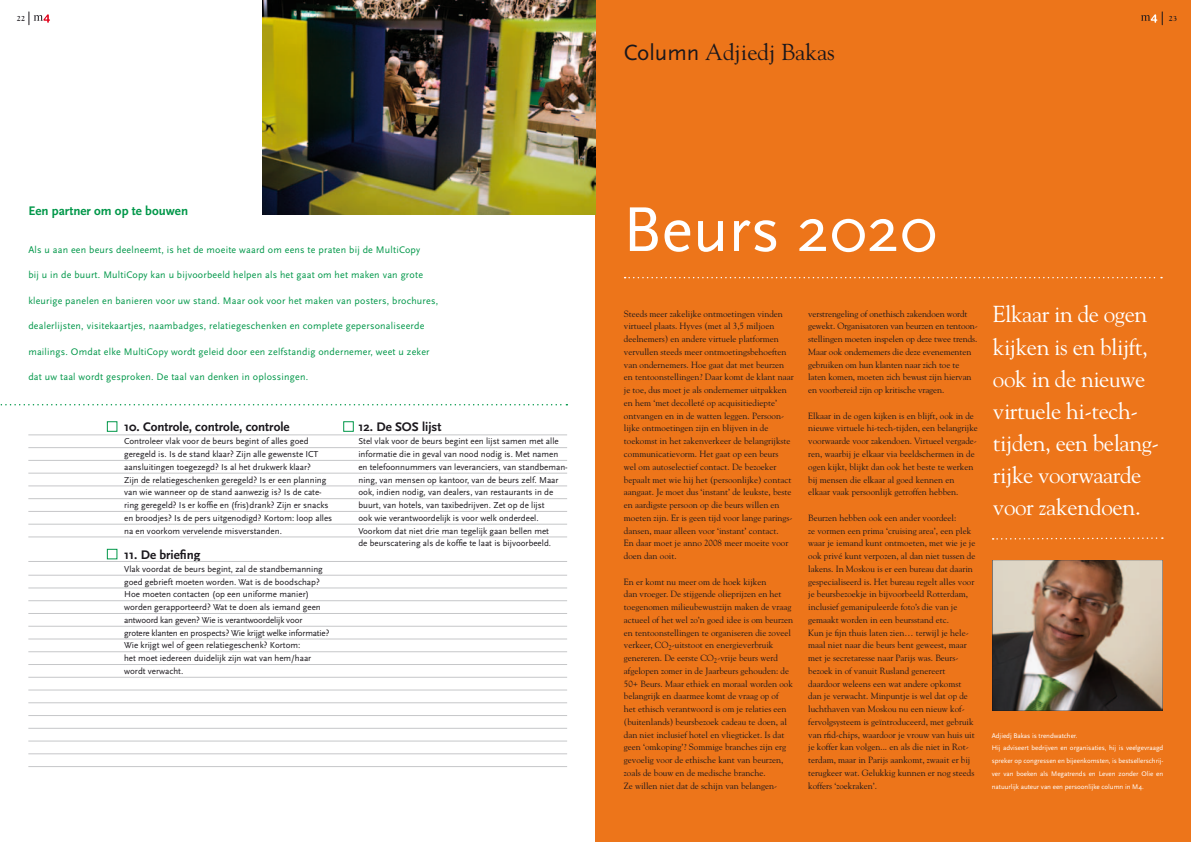
<style>
.page{position:relative;width:1191px;height:842px;background:#fff}
.page>*{position:absolute;margin:0;border:0;box-sizing:border-box;transform-origin:0 0}
.t1{font:66px "Scala Sans";color:#fff}
.t2{font:23px/32px "Goudy";letter-spacing:-.02em;color:#fff}
.t3{font:23px "Goudy";color:#1a171c}
.body{font:700 13px "Scala Sans";color:#1a171c}
.body_goudy{font:700 13px "Scala Sans";color:#009749}
.body-2{font:10px "Scala Sans";letter-spacing:.02em;color:#009749}
.body_goudy-2{font:9px/12.8px "Goudy";color:#1a171c}
.body-3{font:9px/12.8px "Scala Sans";color:#1a171c}
.t4{font:700 7.5px "Goudy";color:#1a171c}
.body-4{font:7px/12.8px "Scala Sans";letter-spacing:-.005em;color:#fff;text-align:justify}
.s1{font-family:"Scala Sans"}
</style>
<div class="page">
<svg style="left:29px;top:12px;width:21px;height:13px"></svg>
<div style="left:595px;top:0;width:596px;height:842px;background:#ed751a"></div>
<svg style="left:624px;top:277px;width:538px;height:1px"></svg>
<img style="left:992px;top:560px;width:170px;height:151px">
<svg style="left:992px;top:537px;width:170px;height:3px"></svg>
<img style="left:262px;top:0;width:333px;height:215px">
<svg style="left:1141px;top:12px;width:22px;height:13px"></svg>
<svg style="left:0;top:404px;width:567px;height:1px"></svg>
<div style="left:107px;top:549px;width:10px;height:10px;background:#fff;border:1px solid #009749"></div>
<hr style="left:28px;top:435px;width:539px;height:1px;background:#c6c7c9">
<hr style="left:28px;top:447px;width:539px;height:1px;background:#c6c7c9">
<hr style="left:28px;top:460px;width:539px;height:1px;background:#c6c7c9">
<hr style="left:28px;top:473px;width:539px;height:1px;background:#c6c7c9">
<hr style="left:28px;top:486px;width:539px;height:1px;background:#c6c7c9">
<hr style="left:28px;top:498px;width:539px;height:1px;background:#c6c7c9">
<hr style="left:28px;top:511px;width:539px;height:1px;background:#c6c7c9">
<hr style="left:28px;top:524px;width:539px;height:1px;background:#c6c7c9">
<hr style="left:28px;top:537px;width:539px;height:1px;background:#c6c7c9">
<hr style="left:28px;top:575px;width:539px;height:1px;background:#c6c7c9">
<hr style="left:28px;top:561px;width:539px;height:1px;background:#c6c7c9">
<hr style="left:28px;top:588px;width:539px;height:1px;background:#c6c7c9">
<hr style="left:28px;top:600px;width:539px;height:1px;background:#c6c7c9">
<hr style="left:28px;top:613px;width:539px;height:1px;background:#c6c7c9">
<hr style="left:28px;top:626px;width:539px;height:1px;background:#c6c7c9">
<hr style="left:28px;top:639px;width:539px;height:1px;background:#c6c7c9">
<hr style="left:28px;top:652px;width:539px;height:1px;background:#c6c7c9">
<hr style="left:28px;top:664px;width:539px;height:1px;background:#c6c7c9">
<hr style="left:28px;top:677px;width:539px;height:1px;background:#c6c7c9">
<hr style="left:28px;top:690px;width:539px;height:1px;background:#c6c7c9">
<hr style="left:28px;top:703px;width:539px;height:1px;background:#c6c7c9">
<hr style="left:28px;top:715px;width:539px;height:1px;background:#c6c7c9">
<hr style="left:28px;top:728px;width:539px;height:1px;background:#c6c7c9">
<hr style="left:28px;top:741px;width:539px;height:1px;background:#c6c7c9">
<hr style="left:28px;top:754px;width:539px;height:1px;background:#c6c7c9">
<hr style="left:28px;top:766px;width:539px;height:1px;background:#c6c7c9">
<p class="t4" style="left:17px;top:14px;width:10px">22</p>
<p class="body_goudy" style="left:28px;top:204px;width:161px">Een partner om op te bouwen</p>
<p class="body-2" style="left:28px;top:244px;width:393px">Als u aan een beurs deelneemt, is het de moeite waard om eens te praten bij de MultiCopy</p>
<p class="body-2" style="left:28px;top:270px;width:396px">bij u in de buurt. MultiCopy kan u bijvoorbeeld helpen als het gaat om het maken van grote</p>
<p class="body-2" style="left:28px;top:295px;width:411px">kleurige panelen en banieren voor uw stand. Maar ook voor het maken van posters, brochures,</p>
<p class="body-2" style="left:28px;top:321px;width:397px">dealerlijsten, visitekaartjes, naambadges, relatiegeschenken en complete gepersonaliseerde</p>
<p class="body-2" style="left:28px;top:346px;width:403px">mailings. Omdat elke MultiCopy wordt geleid door een zelfstandig ondernemer, weet u zeker</p>
<p class="body-2" style="left:28px;top:372px;width:281px">dat uw taal wordt gesproken. De taal van denken in oplossingen.</p>
<p class="body" style="left:124px;top:420px;width:167px">10. Controle, controle, controle</p>
<p class="body-3" style="left:124px;top:435px;width:210px">Controleer vlak voor de beurs begint of alles goed geregeld is. Is de stand klaar? Zijn alle gewenste ICT aansluitingen toegezegd? Is al het drukwerk klaar?<br>Zijn de relatiegeschenken geregeld? Is er een planning van wie wanneer op de stand aanwezig is? Is de cate&shy;ring geregeld? Is er koffie en (fris)drank? Zijn er snacks en broodjes? Is de pers uitgenodigd? Kortom: loop alles na en voorkom vervelende misverstanden.</p>
<p class="body" style="left:124px;top:548px;width:78px">11. De briefing</p>
<p class="body-3" style="left:124px;top:563px;width:207px">Vlak voordat de beurs begint, zal de standbemanning goed gebrieft moeten worden. Wat is de boodschap?<br>Hoe moeten contacten (op een uniforme manier) worden gerapporteerd? Wat te doen als iemand geen antwoord kan geven? Wie is verantwoordelijk voor grotere klanten en prospects? Wie krijgt welke informatie?<br>Wie krijgt wel of geen relatiegeschenk? Kortom:<br>het moet iedereen duidelijk zijn wat van hem/haar wordt verwacht.</p>
<p class="body" style="left:358px;top:420px;width:84px">12. De SOS lijst</p>
<p class="body-3" style="left:358px;top:435px;width:211px">Stel vlak voor de beurs begint een lijst samen met alle informatie die in geval van nood nodig is. Met namen en telefoonnummers van leveranciers, van standbeman&shy;ning, van mensen op kantoor, van de beurs zelf. Maar ook, indien nodig, van dealers, van restaurants in de buurt, van hotels, van taxibedrijven. Zet op de lijst<br>ook wie verantwoordelijk is voor welk onderdeel.<br>Voorkom dat niet drie man tegelijk gaan bellen met<br>de beurscatering als de koffie te laat is bijvoorbeeld.</p>
<p class="t3" style="left:624px;top:38px;width:212px"><span class="s1">Column</span> Adjiedj Bakas</p>
<p class="t4" style="left:1168px;top:14px;width:10px">23</p>
<p class="t1" style="left:622px;top:194px;width:316px">Beurs 2020</p>
<p class="body_goudy-2" style="left:624px;top:307px;width:171px">Steeds meer zakelijke ontmoetingen vinden virtueel plaats. Hyves (met al 3,5 miljoen deelnemers) en andere virtuele platformen vervullen steeds meer ontmoetingsbehoeften van ondernemers. Hoe gaat dat met beurzen en tentoonstellingen? Daar komt de klant naar je toe, dus moet je als ondernemer uitpakken en hem ‘met decolleté op acquisitiediepte’ ontvangen en in de watten leggen. Persoon&shy;lijke ontmoetingen zijn en blijven in de toekomst in het zakenverkeer de belangrijkste communicatievorm. Het gaat op een beurs<br>wel om autoselectief contact. De bezoeker bepaalt met wie hij het (persoonlijke) contact aangaat. Je moet dus ‘instant’ de leukste, beste en aardigste persoon op die beurs willen en moeten zijn. Er is geen tijd voor lange parings&shy;dansen, maar alleen voor ‘instant’ contact.<br>En daar moet je anno 2008 meer moeite voor doen dan ooit.</p>
<p class="body_goudy-2" style="left:624px;top:575px;width:171px">En er komt nu meer om de hoek kijken<br>dan vroeger. De stijgende olieprijzen en het toegenomen milieubewustzijn maken de vraag actueel of het wel zo’n goed idee is om beurzen en tentoonstellingen te organiseren die zoveel verkeer, CO<sub>2</sub>-uitstoot en energieverbruik genereren. De eerste CO<sub>2</sub>-vrije beurs werd afgelopen zomer in de Jaarbeurs gehouden: de 50+ Beurs. Maar ethiek en moraal worden ook belangrijk en daarmee komt de vraag op of<br>het ethisch verantwoord is om je relaties een (buitenlands) beursbezoek cadeau te doen, al dan niet inclusief hotel en vliegticket. Is dat geen ‘omkoping’? Sommige branches zijn erg gevoelig voor de ethische kant van beurzen, zoals de bouw en de medische branche.</p>
<p class="body_goudy-2" style="left:624px;top:779px;width:155px">Ze willen niet dat de schijn van belangen-</p>
<p class="body_goudy-2" style="left:808px;top:307px;width:171px">verstrengeling of onethisch zakendoen wordt gewekt. Organisatoren van beurzen en tentoon&shy;stellingen moeten inspelen op deze twee trends.<br>Maar ook ondernemers die deze evenementen gebruiken om hun klanten naar zich toe te laten komen, moeten zich bewust zijn hiervan en voorbereid zijn op kritische vragen.</p>
<p class="body_goudy-2" style="left:808px;top:409px;width:171px">Elkaar in de ogen kijken is en blijft, ook in de nieuwe virtuele hi-tech-tijden, een belangrijke voorwaarde voor zakendoen. Virtueel vergade&shy;ren, waarbij je elkaar via beeldschermen in de ogen kijkt, blijkt dan ook het beste te werken bij mensen die elkaar al goed kennen en elkaar vaak persoonlijk getroffen hebben.</p>
<p class="body_goudy-2" style="left:808px;top:511px;width:150px">Beurzen hebben ook een ander voordeel:</p>
<p class="body_goudy-2" style="left:808px;top:524px;width:169px">ze vormen een prima ‘cruising area’, een plek waar je iemand kunt ontmoeten, met wie je je ook privé kunt verpozen, al dan niet tussen de lakens. In Moskou is er een bureau dat daarin gespecialiseerd is. Het bureau regelt alles voor je beursbezoekje in bijvoorbeeld Rotterdam, inclusief gemanipuleerde foto’s die van je gemaakt worden in een beursstand etc.</p>
<p class="body_goudy-2" style="left:808px;top:626px;width:168px">Kun je fijn thuis laten zien… terwijl je hele&shy;maal niet naar die beurs bent geweest, maar met je secretaresse naar Parijs was. Beurs&shy;bezoek in of vanuit Rusland genereert daardoor weleens een wat andere opkomst dan je verwacht. Minpuntje is wel dat op de luchthaven van Moskou nu een nieuw kof&shy;fervolgsysteem is geïntroduceerd, met gebruik van rfid-chips, waardoor je vrouw van huis uit je koffer kan volgen... en als die niet in Rot&shy;terdam, maar in Parijs aankomt, zwaait er bij terugkeer wat. Gelukkig kunnen er nog steeds koffers ‘zoekraken’.</p>
<p class="t2" style="left:993px;top:298px;width:168px">Elkaar in de ogen kijken is en blijft, ook in de nieuwe virtuele hi-tech&shy;tijden, een belang&shy;rijke voorwaarde voor zakendoen.</p>
<p class="body-4" style="left:991px;top:729px;width:87px">Adjiedj Bakas is trendwatcher.</p>
<p class="body-4" style="left:991px;top:742px;width:173px">Hij adviseert bedrijven en organisaties, hij is veelgevraagd spreker op congressen en bijeenkomsten, is bestsellerschrij&shy;ver van boeken als Megatrends en Leven zonder Olie en natuurlijk auteur van een persoonlijke column in M4.</p>
</div>
